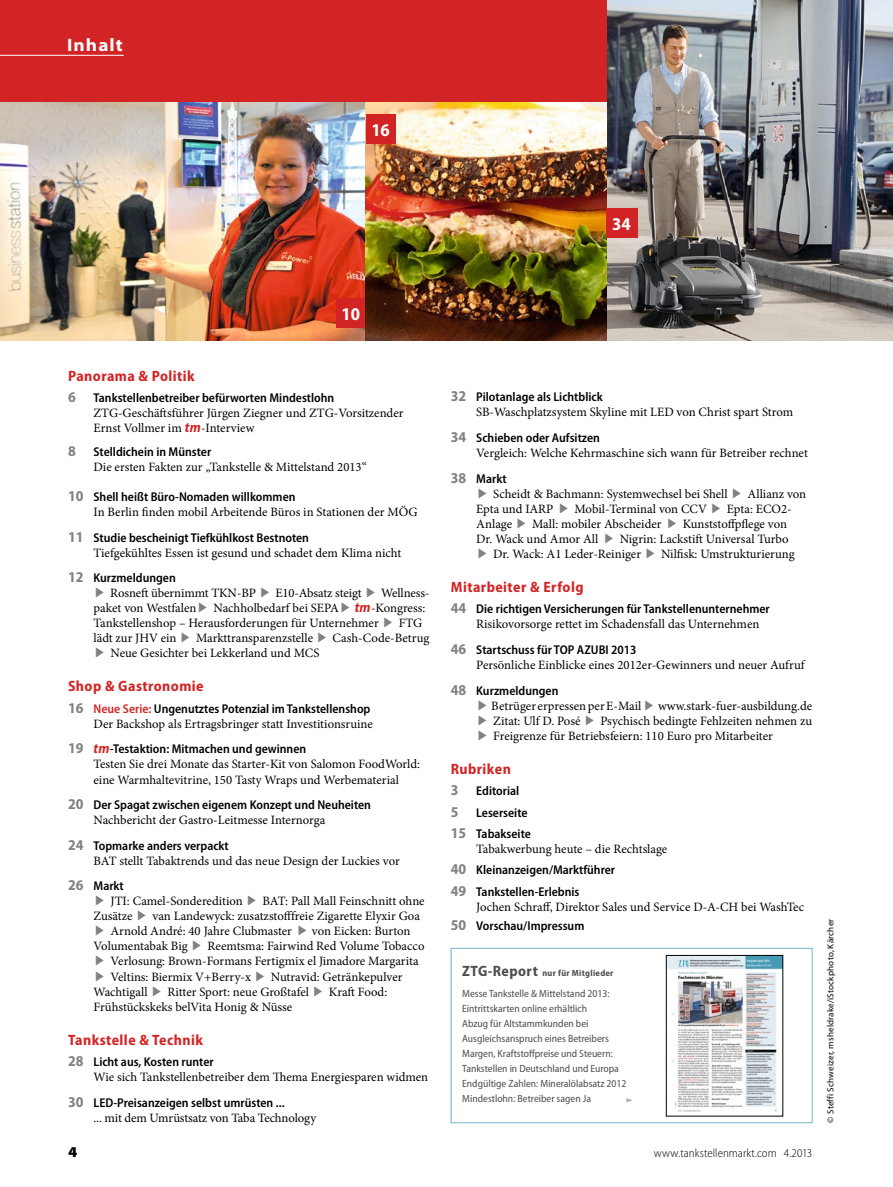
<style>
.page{position:relative;width:893px;height:1187px;background:#fff}
.page>*{position:absolute;margin:0;border:0;box-sizing:border-box;transform-origin:0 0}
.Überschrift{font:700 semi-condensed 18px "Myriad Pro";color:#fff}
.Rubrik{font:700 semi-expanded 18px "Myriad Pro";letter-spacing:.06em;color:#fff}
.Rubrik-2{font:700 semi-condensed 15px "Myriad Pro";letter-spacing:.03em;color:#d32425}
.Pagina{font:900 semi-expanded 15px "Myriad Pro";color:#000}
.Grundtext{font:12.75px/15px "Minion Pro";color:#000}
.Überschrift-2{font:600 semi-condensed 12.75px "Myriad Pro";color:#000}
.Überschrift-3{font:12.75px "Minion Pro";color:#000}
.Pagina-2{font:300 semi-condensed 12px "Myriad Pro";letter-spacing:.005em;color:#000}
.Grundtext_2{font:semi-condensed 10.5px/15px "Myriad Pro";color:#4d4d4c}
.Bildquelle{font:9px "Myriad Pro";letter-spacing:.02em;color:#000}
.Rubrik-3{font:700 semi-condensed 9px "Myriad Pro";letter-spacing:.03em;color:#4d4d4c}
.s1{font-weight:700;font-size:15px;color:#818181}
.s2{font-family:"Myriad Pro";font-weight:700;font-style:italic;font-stretch:semi-condensed;font-size:14.25px;color:#d32425}
.s3{font-family:"Gulim";color:#818181}
.s4{color:#d32425}
.s5{font-weight:700;font-style:italic;font-size:14.25px;color:#d32425}
.s6{font-size:15px}
</style>
<div class="page">
<div style="left:0;top:0;width:893px;height:340px;background:#d32425"></div>
<img style="left:0;top:102px;width:607px;height:238px">
<div style="left:336px;top:298px;width:30px;height:30px;background:#d32425"></div>
<img style="left:607px;top:0;width:286px;height:340px">
<div style="left:451px;top:947px;width:362px;height:175px;background:#fff;border:1px solid #74b6cb"></div>
<img style="left:668px;top:957px;width:113px;height:153px">
<div style="left:666px;top:955px;width:117px;height:161px;border:1px solid #000"></div>
<div style="left:607px;top:208px;width:31px;height:30px;background:#d32425"></div>
<div style="left:366px;top:114px;width:29px;height:30px;background:#d32425"></div>
<hr style="left:0;top:55px;width:124px;height:1px;background:#fff">
<p class="Rubrik" style="left:67px;top:34px;width:57px">Inhalt</p>
<p class="Überschrift" style="left:371px;top:119px;width:20px">16</p>
<p class="Überschrift" style="left:612px;top:214px;width:20px">34</p>
<p class="Überschrift" style="left:342px;top:304px;width:20px">10</p>
<p class="Rubrik-2" style="left:68px;top:367px;width:128px">Panorama &amp; Politik</p>
<p class="Überschrift-2" style="left:68px;top:391px;width:268px"><span class="s1">6</span> Tankstellenbetreiber befürworten Mindestlohn</p>
<p class="Grundtext" style="left:94px;top:406px;width:311px">ZTG-Geschäftsführer Jürgen Ziegner und ZTG-Vorsitzender<br>Ernst Vollmer im <span class="s2">tm</span>-Interview</p>
<p class="Überschrift-2" style="left:68px;top:444px;width:145px"><span class="s1">8</span> Stelldichein in Münster</p>
<p class="Grundtext" style="left:94px;top:459px;width:275px">Die ersten Fakten zur „Tankstelle &amp; Mittelstand 2013“</p>
<p class="Überschrift-2" style="left:68px;top:489px;width:229px"><span class="s1">10</span> Shell heißt Büro-Nomaden willkommen</p>
<p class="Grundtext" style="left:94px;top:504px;width:325px">In Berlin finden mobil Arbeitende Büros in Stationen der MÖG</p>
<p class="Überschrift-2" style="left:68px;top:530px;width:242px"><span class="s1">11</span> Studie bescheinigt Tiefkühlkost Bestnoten</p>
<p class="Grundtext" style="left:94px;top:545px;width:309px">Tiefgekühltes Essen ist gesund und schadet dem Klima nicht</p>
<p class="Überschrift-2" style="left:68px;top:571px;width:109px"><span class="s1">12</span> Kurzmeldungen</p>
<p class="Grundtext" style="left:94px;top:585px;width:337px"><span class="s3">▶</span> Rosneft übernimmt TKN-BP <span class="s3">▶</span> E10-Absatz steigt <span class="s3">▶</span> Wellness&shy;paket von Westfalen<span class="s3">▶</span> Nachholbedarf bei SEPA<span class="s3">▶</span> <span class="s2">tm</span>-Kongress:<br>Tankstellenshop – Herausforderungen für Unternehmer <span class="s3">▶</span> FTG lädt zur JHV ein <span class="s3">▶</span> Markttransparenzstelle <span class="s3">▶</span> Cash-Code-Betrug <span class="s3">▶</span> Neue Gesichter bei Lekkerland und MCS</p>
<p class="Rubrik-2" style="left:68px;top:678px;width:137px">Shop &amp; Gastronomie</p>
<p class="Überschrift-2" style="left:68px;top:701px;width:304px"><span class="s1">16</span> <span class="s4">Neue Serie:</span> Ungenutztes Potenzial im Tankstellenshop</p>
<p class="Grundtext" style="left:94px;top:716px;width:281px">Der Backshop als Ertragsbringer statt Investitionsruine</p>
<p class="Überschrift-2" style="left:68px;top:742px;width:240px"><span class="s1">19</span> <span class="s5">tm</span>-Testaktion: Mitmachen und gewinnen</p>
<p class="Grundtext" style="left:94px;top:757px;width:328px">Testen Sie drei Monate das Starter-Kit von Salomon FoodWorld: eine Warmhaltevitrine, 150 Tasty Wraps und Werbematerial</p>
<p class="Überschrift-2" style="left:68px;top:797px;width:304px"><span class="s1">20</span> Der Spagat zwischen eigenem Konzept und Neuheiten</p>
<p class="Grundtext" style="left:94px;top:812px;width:233px">Nachbericht der Gastro-Leitmesse Internorga</p>
<p class="Überschrift-2" style="left:68px;top:838px;width:162px"><span class="s1">24</span> Topmarke anders verpackt</p>
<p class="Grundtext" style="left:94px;top:853px;width:308px">BAT stellt Tabaktrends und das neue Design der Luckies vor</p>
<p class="Überschrift-2" style="left:68px;top:879px;width:57px"><span class="s1">26</span> Markt</p>
<p class="Grundtext" style="left:94px;top:893px;width:333px"><span class="s3">▶</span> JTI: Camel-Sonderedition <span class="s3">▶</span> BAT: Pall Mall Feinschnitt ohne Zusätze <span class="s3">▶</span> van Landewyck: zusatzstofffreie Zigarette Elyxir Goa <span class="s3">▶</span> Arnold André: 40 Jahre Clubmaster <span class="s3">▶</span> von Eicken: Burton Volumentabak Big <span class="s3">▶</span> Reemtsma: Fairwind Red Volume Tobacco <span class="s3">▶</span> Verlosung: Brown-Formans Fertigmix el Jimadore Margarita <span class="s3">▶</span> Veltins: Biermix V+Berry-x <span class="s3">▶</span> Nutravid: Getränkepulver Wachtigall <span class="s3">▶</span> Ritter Sport: neue Großtafel <span class="s3">▶</span> Kraft Food:<br>Frühstückskeks belVita Honig &amp; Nüsse</p>
<p class="Rubrik-2" style="left:68px;top:1031px;width:136px">Tankstelle &amp; Technik</p>
<p class="Überschrift-2" style="left:68px;top:1054px;width:147px"><span class="s1">28</span> Licht aus, Kosten runter</p>
<p class="Grundtext" style="left:94px;top:1069px;width:336px">Wie sich Tankstellenbetreiber dem Thema Energiesparen widmen</p>
<p class="Überschrift-2" style="left:68px;top:1095px;width:218px"><span class="s1">30</span> LED-Preisanzeigen selbst umrüsten ...</p>
<p class="Grundtext" style="left:94px;top:1110px;width:224px">... mit dem Umrüstsatz von Taba Technology</p>
<p class="Überschrift-2" style="left:451px;top:390px;width:153px"><span class="s1">32</span> Pilotanlage als Lichtblick</p>
<p class="Grundtext" style="left:476px;top:405px;width:318px">SB-Waschplatzsystem Skyline mit LED von Christ spart Strom</p>
<p class="Überschrift-2" style="left:451px;top:430px;width:151px"><span class="s1">34</span> Schieben oder Aufsitzen</p>
<p class="Grundtext" style="left:476px;top:445px;width:333px">Vergleich: Welche Kehrmaschine sich wann für Betreiber rechnet</p>
<p class="Überschrift-2" style="left:451px;top:471px;width:57px"><span class="s1">38</span> Markt</p>
<p class="Grundtext" style="left:476px;top:486px;width:331px"><span class="s3">▶</span> Scheidt &amp; Bachmann: Systemwechsel bei Shell <span class="s3">▶</span> Allianz von Epta und IARP <span class="s3">▶</span> Mobil-Terminal von CCV <span class="s3">▶</span> Epta: ECO2- Anlage <span class="s3">▶</span> Mall: mobiler Abscheider <span class="s3">▶</span> Kunststoffpflege von Dr. Wack und Amor All <span class="s3">▶</span> Nigrin: Lackstift Universal Turbo<br><span class="s3">▶</span> Dr. Wack: A1 Leder-Reiniger <span class="s3">▶</span> Nilfisk: Umstrukturierung</p>
<p class="Rubrik-2" style="left:451px;top:578px;width:134px">Mitarbeiter &amp; Erfolg</p>
<p class="Überschrift-2" style="left:451px;top:602px;width:321px"><span class="s1">44</span> Die richtigen Versicherungen für Tankstellenunternehmer</p>
<p class="Grundtext" style="left:476px;top:616px;width:285px">Risikovorsorge rettet im Schadensfall das Unternehmen</p>
<p class="Überschrift-2" style="left:451px;top:642px;width:187px"><span class="s1">46</span> Startschuss für TOP AZUBI 2013</p>
<p class="Grundtext" style="left:476px;top:657px;width:330px">Persönliche Einblicke eines 2012er-Gewinners und neuer Aufruf</p>
<p class="Überschrift-2" style="left:451px;top:683px;width:109px"><span class="s1">48</span> Kurzmeldungen</p>
<p class="Grundtext" style="left:476px;top:698px;width:337px;text-align:justify"><span class="s3">▶</span> Betrüger erpressen per E-Mail <span class="s3">▶</span> www.stark-fuer-ausbildung.de <span class="s3">▶</span> Zitat: Ulf D. Posé <span class="s3">▶</span> Psychisch bedingte Fehlzeiten nehmen zu <span class="s3">▶</span> Freigrenze für Betriebsfeiern: 110 Euro pro Mitarbeiter</p>
<p class="Rubrik-2" style="left:451px;top:760px;width:62px">Rubriken</p>
<p class="Überschrift-2" style="left:451px;top:783px;width:70px"><span class="s1">3</span> Editorial</p>
<p class="Überschrift-2" style="left:451px;top:805px;width:78px"><span class="s1">5</span> Leserseite</p>
<p class="Überschrift-2" style="left:451px;top:826px;width:82px"><span class="s1">15</span> Tabakseite</p>
<p class="Grundtext" style="left:476px;top:841px;width:193px">Tabakwerbung heute – die Rechtslage</p>
<p class="Überschrift-2" style="left:451px;top:863px;width:166px"><span class="s1">40</span> Kleinanzeigen/Marktführer</p>
<p class="Überschrift-2" style="left:451px;top:884px;width:130px"><span class="s1">49</span> Tankstellen-Erlebnis</p>
<p class="Überschrift-3" style="left:476px;top:898px;width:329px">Jochen Schraff, Direktor Sales und Service D-A-CH bei WashTec</p>
<p class="Überschrift-2" style="left:451px;top:918px;width:135px"><span class="s1">50</span> Vorschau/Impressum</p>
<p class="Rubrik-3" style="left:462px;top:967px;width:153px"><span class="s6">ZTG-Report</span> nur für Mitglieder</p>
<p class="Grundtext_2" style="left:462px;top:986px;width:149px">Messe Tankstelle &amp; Mittelstand 2013:<br>Eintrittskarten online erhältlich Abzug für Altstammkunden bei Ausgleichsanspruch eines Betreibers</p>
<p class="Grundtext_2" style="left:462px;top:1046px;width:158px">Margen, Kraftstoffpreise und Steuern:<br>Tankstellen in Deutschland und Europa</p>
<p class="Grundtext_2" style="left:462px;top:1076px;width:166px">Endgültige Zahlen: Mineralölabsatz 2012</p>
<p class="Grundtext_2" style="left:462px;top:1091px;width:130px">Mindestlohn: Betreiber sagen Ja</p>
<p class="Pagina" style="left:68px;top:1143px;width:11px">4</p>
<p class="Pagina-2" style="left:654px;top:1146px;width:160px">www.tankstellenmarkt.com 4.2013</p>
<p class="Bildquelle" style="left:825px;top:1122px;width:205px;rotate:-90deg">© Steffi Schweizer, msheldrake/iStockphoto, Kärcher</p>
</div>
